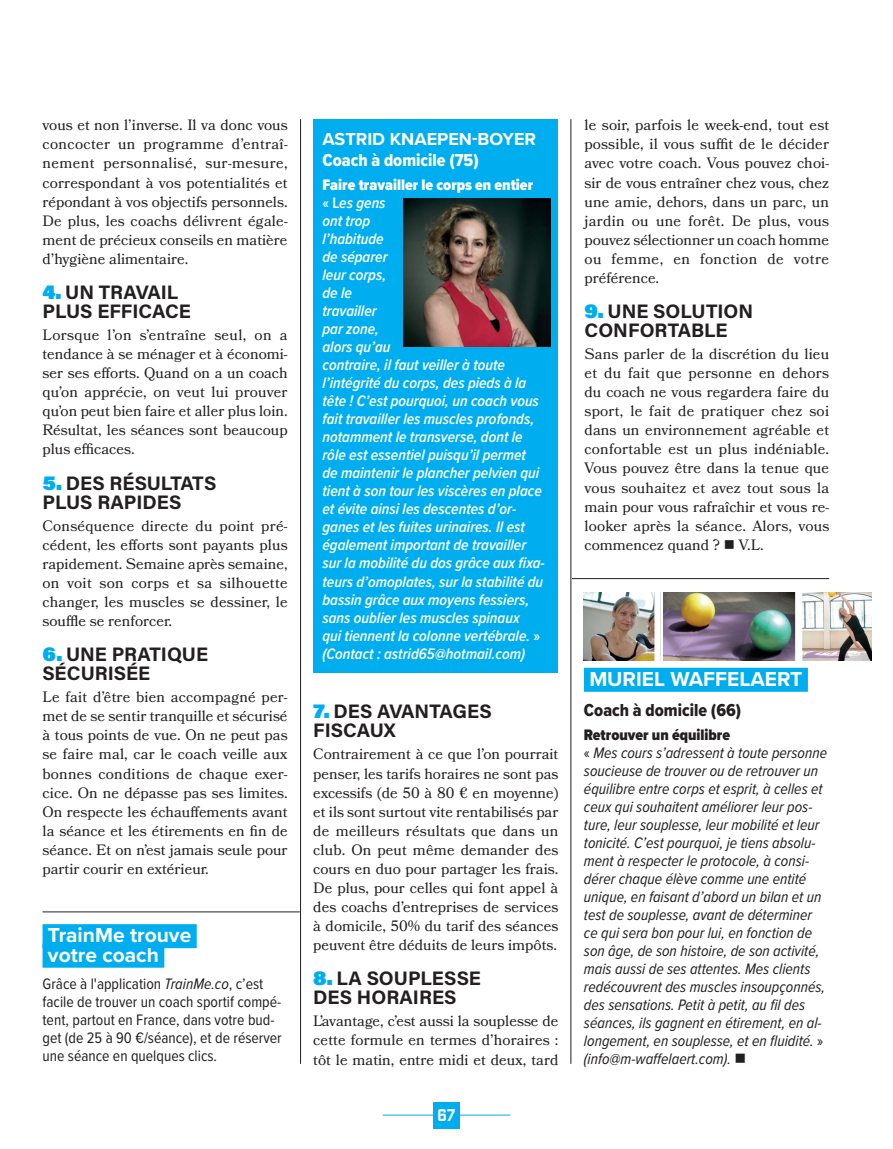
<style>
.page{position:relative;width:893px;height:1149px;background:#fff}
.page>*{position:absolute;margin:0;border:0;box-sizing:border-box;transform-origin:0 0}
.t1{font:700 21px/19.5px "Proxima Nova";color:#fff}
.t2{font:700 19.5px/19px "Acumin Pro";color:#231f20}
.t3{font:700 18px "Proxima Nova";color:#fff}
.t4{font:18px "Proxima Nova Cond Extrabld";color:#fff}
.t5{font:18px "Proxima Nova Cond Extrabld";color:#231f20}
.t6{font:700 16.5px "Industry";color:#fff;scale:.9 1}
.t7{font:italic 15.75px/18px "Proxima Nova Cond";color:#231f20}
.t8{font:italic 600 15.75px/18px "Proxima Nova Cond";color:#fff}
.t9{font:15.75px/18px "Proxima Nova Cond";color:#231f20}
.t10{font:15px/19px "Bookmania";color:#231f20;text-align:justify}
.s1{font-weight:900;color:#00aeef}
.s2{font-style:italic}
.s3{font-weight:900;font-style:normal}
.s4{font-style:normal}
</style>
<div class="page">
<hr style="left:571px;top:119px;width:1px;height:944px;background:#231f20">
<hr style="left:300px;top:119px;width:1px;height:944px;background:#231f20">
<div style="left:43px;top:923px;width:154px;height:24px;background:#00aeef"></div>
<div style="left:43px;top:943px;width:121px;height:24px;background:#00aeef"></div>
<div style="left:313px;top:119px;width:245px;height:553px;background:#00aeef"></div>
<div style="left:584px;top:667px;width:224px;height:24px;background:#00aeef"></div>
<hr style="left:572px;top:578px;width:257px;height:1px;background:#231f20">
<img style="left:584px;top:592px;width:71px;height:68px">
<img style="left:663px;top:592px;width:209px;height:68px">
<img style="left:404px;top:199px;width:147px;height:147px">
<hr style="left:43px;top:911px;width:257px;height:1px;background:#231f20">
<hr style="left:383px;top:1114px;width:127px;height:1px;background:#00aeef">
<div style="left:433px;top:1101px;width:27px;height:26px;background:#00aeef"></div>
<p class="t10" style="left:43px;top:115px;width:247px">vous et non l’inverse. Il va donc vous concocter un programme d’entraî&shy;nement personnalisé, sur-mesure, correspondant à vos potentialités et répondant à vos objectifs personnels.<br>De plus, les coachs délivrent égale&shy;ment de précieux conseils en matière d’hygiène alimentaire.</p>
<h2 class="t2" style="left:43px;top:281px;width:150px"><span class="s1">4.</span> UN TRAVAIL<br>PLUS EFFICACE</h2>
<p class="t10" style="left:43px;top:325px;width:247px">Lorsque l’on s’entraîne seul, on a tendance à se ménager et à économi&shy;ser ses efforts. Quand on a un coach qu’on apprécie, on veut lui prouver qu’on peut bien faire et aller plus loin.<br>Résultat, les séances sont beaucoup plus efficaces.</p>
<h2 class="t2" style="left:43px;top:472px;width:175px"><span class="s1">5.</span> DES RÉSULTATS<br>PLUS RAPIDES</h2>
<p class="t10" style="left:43px;top:516px;width:247px">Conséquence directe du point pré&shy;cédent, les efforts sont payants plus rapidement. Semaine après semaine, on voit son corps et sa silhouette changer, les muscles se dessiner, le souffle se renforcer.</p>
<h2 class="t2" style="left:43px;top:643px;width:167px"><span class="s1">6.</span> UNE PRATIQUE<br>SÉCURISÉE</h2>
<p class="t10" style="left:43px;top:687px;width:247px">Le fait d’être bien accompagné per&shy;met de se sentir tranquille et sécurisé à tous points de vue. On ne peut pas se faire mal, car le coach veille aux bonnes conditions de chaque exer&shy;cice. On ne dépasse pas ses limites.<br>On respecte les échauffements avant la séance et les étirements en fin de séance. Et on n’est jamais seule pour partir courir en extérieur.</p>
<h1 class="t1" style="left:48px;top:924px;width:145px">TrainMe trouve votre coach</h1>
<p class="t9" style="left:43px;top:973px;width:241px">Grâce à l'application <span class="s2">TrainMe.co</span>, c’est facile de trouver un coach sportif compé&shy;tent, partout en France, dans votre bud&shy;get (de 25 à 90 €/séance), et de réserver une séance en quelques clics.</p>
<p class="t3" style="left:322px;top:126px;width:215px">ASTRID KNAEPEN-BOYER</p>
<p class="t4" style="left:322px;top:147px;width:158px">Coach à domicile (75)</p>
<p class="t8" style="left:322px;top:175px;width:224px"><span class="s3">Faire travailler le corps en entier<br></span><span class="s4">« L</span>es gens<br>ont trop<br>l’habitude<br>de séparer<br>leur corps,<br>de le<br>travailler<br>par zone,<br>alors qu’au<br>contraire, il faut veiller à toute l’intégrité du corps, des pieds à la tête ! C’est pourquoi, un coach vous fait travailler les muscles profonds, notamment le transverse, dont le rôle est essentiel puisqu’il permet de maintenir le plancher pelvien qui tient à son tour les viscères en place et évite ainsi les descentes d’or&shy;ganes et les fuites urinaires. Il est également important de travailler sur la mobilité du dos grâce aux fixa&shy;teurs d’omoplates, sur la stabilité du bassin grâce aux moyens fessiers, sans oublier les muscles spinaux<br>qui tiennent la colonne vertébrale. <span class="s4">» </span>(Contact : astrid65@hotmail.com)</p>
<h2 class="t2" style="left:313px;top:701px;width:180px"><span class="s1">7.</span> DES AVANTAGES<br>FISCAUX</h2>
<p class="t10" style="left:313px;top:744px;width:247px">Contrairement à ce que l’on pourrait penser, les tarifs horaires ne sont pas excessifs (de 50 à 80 € en moyenne) et ils sont surtout vite rentabilisés par de meilleurs résultats que dans un club. On peut même demander des cours en duo pour partager les frais.<br>De plus, pour celles qui font appel à des coachs d’entreprises de services à domicile, 50% du tarif des séances peuvent être déduits de leurs impôts.</p>
<h2 class="t2" style="left:313px;top:967px;width:169px"><span class="s1">8.</span> LA SOUPLESSE<br>DES HORAIRES</h2>
<p class="t10" style="left:313px;top:1011px;width:247px">L’avantage, c’est aussi la souplesse de cette formule en termes d’horaires : tôt le matin, entre midi et deux, tard</p>
<p class="t6" style="left:438px;top:1104px;width:21px">67</p>
<p class="t10" style="left:584px;top:115px;width:246px">le soir, parfois le week-end, tout est possible, il vous suffit de le décider avec votre coach. Vous pouvez choi&shy;sir de vous entraîner chez vous, chez une amie, dehors, dans un parc, un jardin ou une forêt. De plus, vous pouvez sélectionner un coach homme ou femme, en fonction de votre préférence.</p>
<h2 class="t2" style="left:584px;top:301px;width:170px"><span class="s1">9.</span> UNE SOLUTION<br>CONFORTABLE</h2>
<p class="t10" style="left:584px;top:344px;width:246px">Sans parler de la discrétion du lieu et du fait que personne en dehors du coach ne vous regardera faire du sport, le fait de pratiquer chez soi dans un environnement agréable et confortable est un plus indéniable.<br>Vous pouvez être dans la tenue que vous souhaitez et avez tout sous la main pour vous rafraîchir et vous re&shy;looker après la séance. Alors, vous commencez quand ? ■ V.L.</p>
<h1 class="t1" style="left:589px;top:668px;width:215px">MURIEL WAFFELAERT</h1>
<p class="t5" style="left:584px;top:696px;width:159px">Coach à domicile (66)</p>
<p class="t7" style="left:584px;top:724px;width:245px"><span class="s3">Retrouver un équilibre<br></span><span class="s4">«</span> Mes cours s’adressent à toute personne soucieuse de trouver ou de retrouver un équilibre entre corps et esprit, à celles et ceux qui souhaitent améliorer leur pos&shy;ture, leur souplesse, leur mobilité et leur tonicité. C’est pourquoi, je tiens absolu&shy;ment à respecter le protocole, à consi&shy;dérer chaque élève comme une entité unique, en faisant d’abord un bilan et un test de souplesse, avant de déterminer ce qui sera bon pour lui, en fonction de son âge, de son histoire, de son activité, mais aussi de ses attentes. Mes clients redécouvrent des muscles insoupçonnés, des sensations. Petit à petit, au fil des séances, ils gagnent en étirement, en al&shy;longement, en souplesse, et en fluidité. <span class="s4">» </span>(info@m-waffelaert.com). ■</p>
</div>
